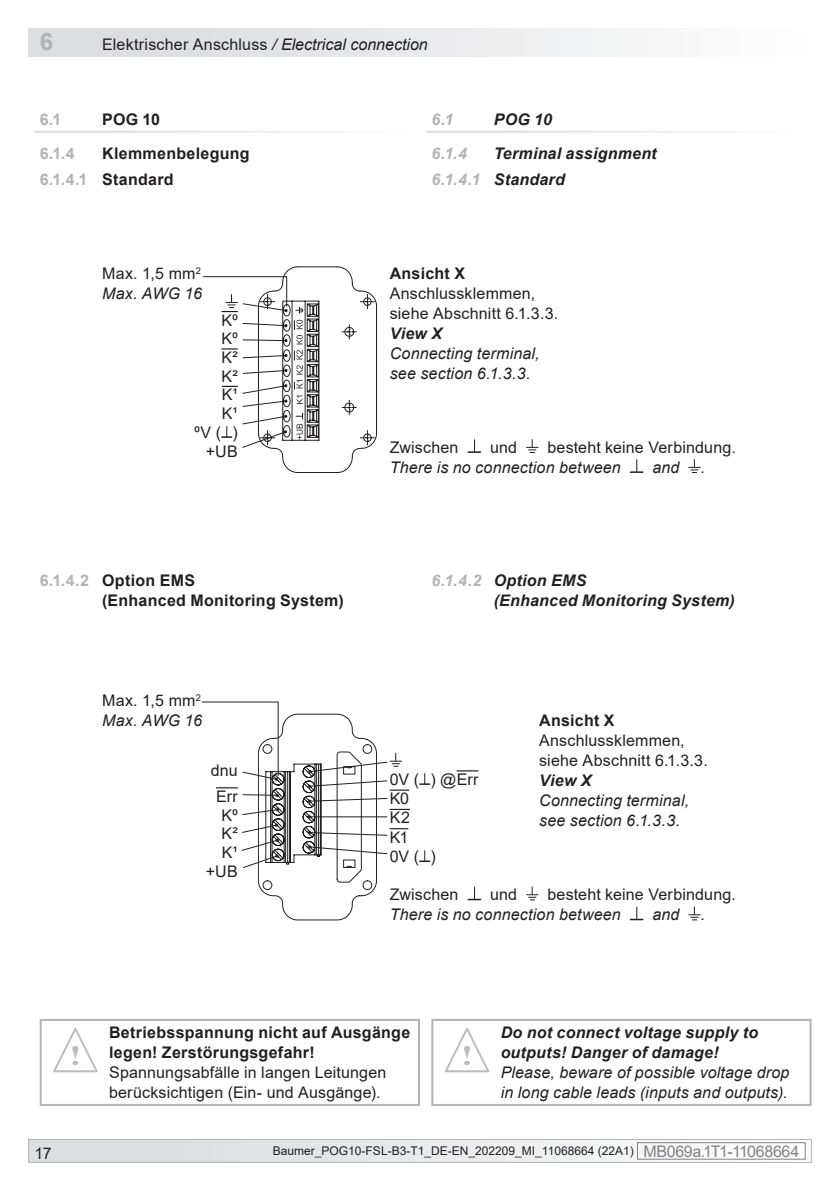
<style>
.page{position:relative;width:840px;height:1191px;background:#fff}
.page>*{position:absolute;margin:0;border:0;box-sizing:border-box;transform-origin:0 0}
.MB-Leiste_oben_links{font:700 24px "Arial";color:#b2b3b7}
.DE_links{font:16px/20px "Arial";letter-spacing:.01em;color:#231f20}
.EN_links{font:italic 16px/20px "Arial";letter-spacing:.01em;color:#231f20}
.Kapitel_1-1-1-1_DE{font:700 16px/20px "Arial";letter-spacing:.015em;color:#231f20}
.Kapitel_1-1-1-1_EN{font:italic 700 16px/20px "Arial";letter-spacing:.015em;color:#231f20}
.Achtung_DE{font:700 16px/20px "Arial";letter-spacing:.015em;color:#231f20}
.Achtung_EN{font:italic 700 16px/20px "Arial";letter-spacing:.015em;color:#231f20}
.MB-Leiste_oben_links-2{font:16px "Arial";letter-spacing:.01em;color:#231f20}
.DE_rechts{font:16px "Arial";letter-spacing:.02em;color:#231f20}
.Kapitel_1-1-1_EN{font:italic 700 16px "Arial";letter-spacing:.015em;color:#231f20}
.Kapitel_1-1-1_DE{font:700 16px "Arial";letter-spacing:.02em;color:#231f20}
.Kapitel_1-1_ohne_Inh{font:700 16px "Arial";color:#231f20}
.Kapitel_1-1-1_DE-2{font:700 16px "Arial";color:#b2b3b7}
.Kapitel_1-1_ohne_Inh-2{font:italic 700 16px "Arial";color:#231f20}
.Kapitel_1-1-1_EN-2{font:italic 700 16px "Arial";color:#b2b3b7}
.Kapitel_1-1_ohne_Inh-3{font:700 16px "Arial";color:#b2b3b7}
.Kapitel_1-1_ohne_Inh-4{font:italic 700 16px "Arial";color:#b2b3b7}
.t1{font:12px "Arial";color:#231f20}
.s1{font-style:italic}
.s2{color:#b2b3b7}
.s3{font-weight:700}
.s4{font-size:16px;color:#808285}
</style>
<div class="page">
<div style="left:29px;top:1139px;width:781px;height:23px;background:linear-gradient(to right,#dbdcdf,#f4f4f4)"></div>
<div style="left:637px;top:1142px;width:168px;height:17px;border:1px solid #808285"></div>
<div style="left:28px;top:1139px;width:783px;height:23px;border:1px solid #b2b3b7"></div>
<div style="left:28px;top:28px;width:783px;height:29px;background:linear-gradient(to right,#d8d9db,#fdfdfd)"></div>
<svg style="left:53px;top:1027px;width:45px;height:45px"></svg>
<div style="left:40px;top:1019px;width:380px;height:87px;border:2px solid #b2b3b7"></div>
<svg style="left:444px;top:1028px;width:45px;height:44px"></svg>
<div style="left:431px;top:1019px;width:380px;height:87px;border:2px solid #b2b3b7"></div>
<svg style="left:468px;top:440px;width:12px;height:13px"></svg>
<svg style="left:526px;top:439px;width:11px;height:14px"></svg>
<svg style="left:630px;top:460px;width:12px;height:13px"></svg>
<svg style="left:688px;top:459px;width:12px;height:14px"></svg>
<svg style="left:221px;top:266px;width:156px;height:207px"></svg>
<hr style="left:203px;top:276px;width:83px;height:1px;background:#231f20">
<svg style="left:468px;top:887px;width:12px;height:13px"></svg>
<svg style="left:526px;top:886px;width:11px;height:14px"></svg>
<svg style="left:630px;top:907px;width:12px;height:13px"></svg>
<svg style="left:688px;top:906px;width:12px;height:14px"></svg>
<svg style="left:419px;top:773px;width:10px;height:12px"></svg>
<svg style="left:456px;top:770px;width:22px;height:1px"></svg>
<svg style="left:419px;top:850px;width:10px;height:12px"></svg>
<svg style="left:216px;top:714px;width:194px;height:206px"></svg>
<hr style="left:277px;top:702px;width:1px;height:73px;background:#231f20">
<hr style="left:202px;top:701px;width:76px;height:1px;background:#231f20">
<p class="MB-Leiste_oben_links" style="left:40px;top:24px;width:15px">6</p>
<p class="MB-Leiste_oben_links-2" style="left:102px;top:33px;width:327px">Elektrischer Anschluss <span class="s1">/ Electrical connection</span></p>
<p class="Kapitel_1-1_ohne_Inh-3" style="left:40px;top:108px;width:23px">6.1</p>
<p class="Kapitel_1-1_ohne_Inh" style="left:102px;top:108px;width:59px">POG 10</p>
<p class="Kapitel_1-1-1_DE-2" style="left:40px;top:142px;width:36px">6.1.4</p>
<p class="Kapitel_1-1-1_DE" style="left:102px;top:142px;width:149px">Klemmenbelegung</p>
<p class="Kapitel_1-1-1-1_DE" style="left:40px;top:169px;width:135px"><span class="s2">6.1.4.1</span> Standard</p>
<p class="DE_links" style="left:102px;top:263px;width:100px">Max. 1,5 mm<sup>2</sup></p>
<p class="EN_links" style="left:102px;top:284px;width:101px">Max. AWG 16</p>
<p class="DE_rechts" style="left:221px;top:309px;width:18px">K0</p>
<p class="DE_rechts" style="left:221px;top:327px;width:18px">K0</p>
<p class="DE_rechts" style="left:221px;top:346px;width:18px">K2</p>
<p class="DE_rechts" style="left:221px;top:365px;width:18px">K2</p>
<p class="DE_rechts" style="left:222px;top:384px;width:17px">K1</p>
<p class="DE_rechts" style="left:222px;top:402px;width:17px">K1</p>
<p class="DE_rechts" style="left:194px;top:421px;width:45px">0V ( )</p>
<p class="DE_rechts" style="left:206px;top:440px;width:34px">+UB</p>
<p class="Kapitel_1-1-1-1_DE" style="left:102px;top:570px;width:243px;text-indent:-62px"><span class="s2">6.1.4.2</span> Option EMS<br>(Enhanced Monitoring System)</p>
<p class="Kapitel_1-1_ohne_Inh-4" style="left:431px;top:109px;width:24px">6.1</p>
<p class="Kapitel_1-1_ohne_Inh-2" style="left:493px;top:109px;width:60px">POG 10</p>
<p class="Kapitel_1-1-1_EN-2" style="left:431px;top:143px;width:37px">6.1.4</p>
<p class="Kapitel_1-1-1_EN" style="left:493px;top:143px;width:164px">Terminal assignment</p>
<p class="Kapitel_1-1-1-1_EN" style="left:431px;top:170px;width:135px"><span class="s2">6.1.4.1</span> Standard</p>
<p class="DE_links" style="left:389px;top:263px;width:170px"><span class="s3">Ansicht X<br></span>Anschlussklemmen, siehe Abschnitt 6.1.3.3.</p>
<p class="EN_links" style="left:389px;top:323px;width:151px"><span class="s3">View X<br></span>Connecting terminal, see section 6.1.3.3.</p>
<p class="DE_links" style="left:389px;top:437px;width:70px">Zwischen</p>
<p class="DE_links" style="left:490px;top:437px;width:29px">und</p>
<p class="DE_links" style="left:547px;top:437px;width:190px">besteht keine Verbindung.</p>
<p class="EN_links" style="left:389px;top:457px;width:232px">There is no connection between</p>
<p class="EN_links" style="left:652px;top:457px;width:28px">and</p>
<p class="EN_links" style="left:700px;top:457px;width:6px">.</p>
<p class="Kapitel_1-1-1-1_EN" style="left:493px;top:570px;width:242px;text-indent:-62px"><span class="s2">6.1.4.2</span> Option EMS<br>(Enhanced Monitoring System)</p>
<p class="DE_links" style="left:102px;top:690px;width:100px">Max. 1,5 mm<sup>2</sup></p>
<p class="EN_links" style="left:102px;top:710px;width:101px">Max. AWG 16</p>
<p class="DE_links" style="left:539px;top:710px;width:170px"><span class="s3">Ansicht X<br></span>Anschlussklemmen, siehe Abschnitt 6.1.3.3.</p>
<p class="EN_links" style="left:539px;top:771px;width:151px"><span class="s3">View X<br></span>Connecting terminal, see section 6.1.3.3.</p>
<p class="DE_rechts" style="left:211px;top:759px;width:28px">dnu</p>
<p class="DE_rechts" style="left:216px;top:785px;width:23px">Err</p>
<p class="DE_rechts" style="left:221px;top:804px;width:18px">K0</p>
<p class="DE_rechts" style="left:221px;top:822px;width:18px">K2</p>
<p class="DE_rechts" style="left:222px;top:841px;width:17px">K1</p>
<p class="DE_rechts" style="left:206px;top:860px;width:34px">+UB</p>
<p class="DE_links" style="left:389px;top:769px;width:90px">0V ( ) @Err</p>
<p class="DE_links" style="left:389px;top:788px;width:21px">K0</p>
<p class="DE_links" style="left:389px;top:807px;width:22px">K2</p>
<p class="DE_links" style="left:389px;top:827px;width:20px">K1</p>
<p class="DE_links" style="left:389px;top:846px;width:48px">0V ( )</p>
<p class="DE_links" style="left:389px;top:884px;width:70px">Zwischen</p>
<p class="DE_links" style="left:490px;top:884px;width:29px">und</p>
<p class="DE_links" style="left:547px;top:884px;width:190px">besteht keine Verbindung.</p>
<p class="EN_links" style="left:389px;top:905px;width:232px">There is no connection between</p>
<p class="EN_links" style="left:652px;top:905px;width:28px">and</p>
<p class="EN_links" style="left:700px;top:905px;width:6px">.</p>
<p class="Achtung_DE" style="left:109px;top:1022px;width:302px">Betriebsspannung nicht auf Ausgänge legen! Zerstörungsgefahr!</p>
<p class="DE_links" style="left:109px;top:1062px;width:279px">Spannungsabfälle in langen Leitungen berücksichtigen (Ein- und Ausgänge).</p>
<p class="Achtung_EN" style="left:500px;top:1023px;width:259px">Do not connect voltage supply to outputs! Danger of damage!</p>
<p class="EN_links" style="left:500px;top:1062px;width:290px">Please, beware of possible voltage drop in long cable leads (inputs and outputs).</p>
<p class="DE_links" style="left:35px;top:1143px;width:19px">17</p>
<p class="t1" style="left:273px;top:1143px;width:527px">Baumer_POG10-FSL-B3-T1_DE-EN_202209_MI_11068664 (22A1) <span class="s4">MB069a.1T1 - 11068664</span></p>
</div>
